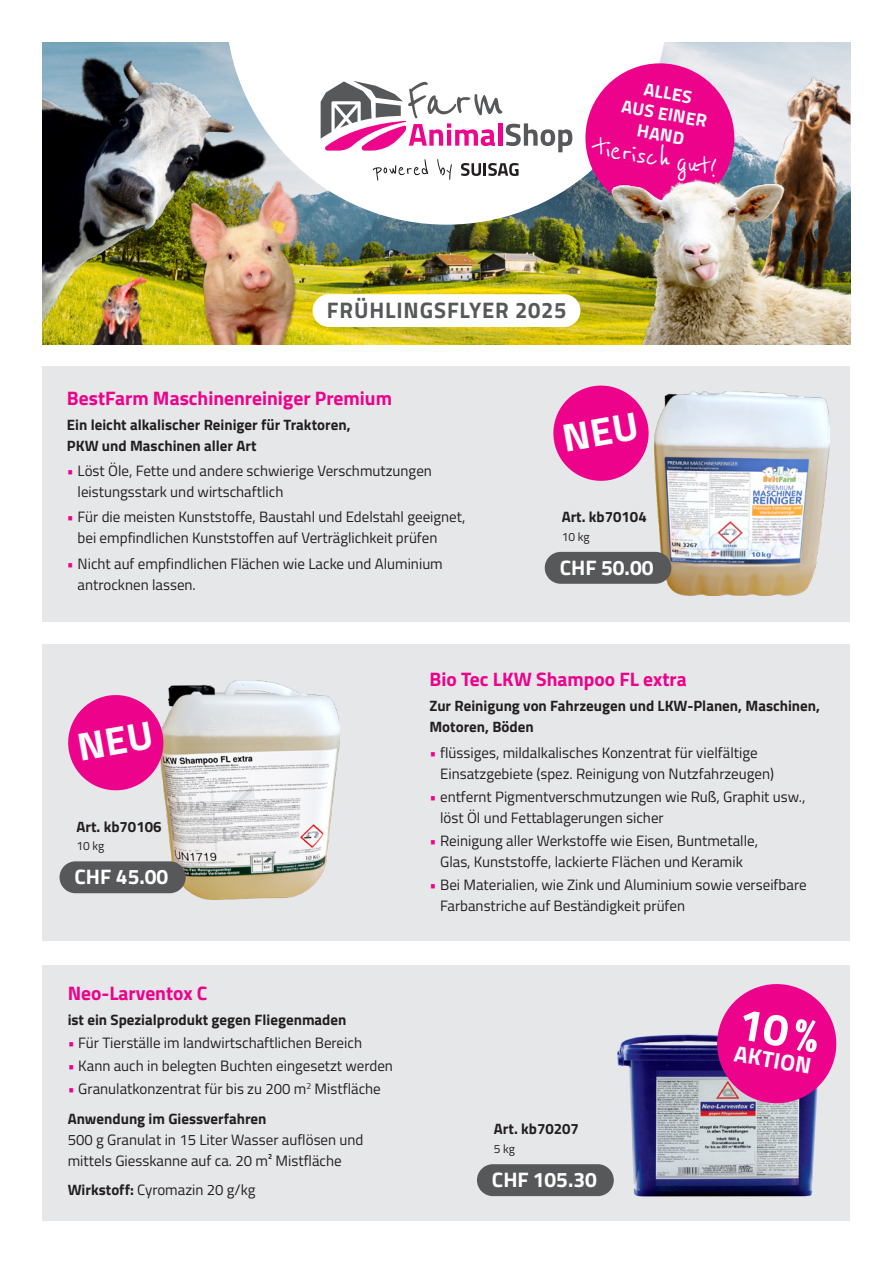
<style>
.page{position:relative;width:893px;height:1263px;background:#fff}
.page>*{position:absolute;margin:0;border:0;box-sizing:border-box;transform-origin:0 0}
.t1{font:34.5px "Reenie Beanie";color:#fff}
.t2{font:700 22.8px "Titillium Web";color:#fff}
.t3{font:700 22.5px "Titillium Web";letter-spacing:.04em;color:#57585a}
.t4{font:700 21px "Titillium Web";color:#fff}
.t5{font:700 19.5px "Titillium Web";color:#ed028c}
.t6{font:700 18px/21px "Titillium Web";color:#fff;text-align:center}
.t7{font:15px/21px "Titillium Web";color:#231f20}
.t8{font:700 15px/21px "Titillium Web";color:#231f20}
.t9{font:12px "Titillium Web";letter-spacing:-.01em;color:#231f20}
.s1{color:#ed028c}
.s2{font-weight:700}
</style>
<div class="page">
<img style="left:43px;top:43px;width:807px;height:302px">
<img style="left:43px;top:51px;width:186px;height:294px">
<svg style="left:229px;top:43px;width:435px;height:182px"></svg>
<svg style="left:321px;top:81px;width:251px;height:71px"></svg>
<svg style="left:373px;top:159px;width:55px;height:22px"></svg>
<svg style="left:437px;top:159px;width:15px;height:21px"></svg>
<svg style="left:461px;top:163px;width:57px;height:13px"></svg>
<div style="left:585px;top:63px;width:149px;height:149px;background:#ed028c;border-radius:50%"></div>
<img style="left:154px;top:157px;width:190px;height:188px">
<img style="left:67px;top:250px;width:111px;height:95px">
<img style="left:742px;top:71px;width:108px;height:80px">
<img style="left:607px;top:151px;width:243px;height:194px">
<div style="left:313px;top:294px;width:267px;height:33px;background:#fff;border-radius:16px"></div>
<div style="left:43px;top:965px;width:807px;height:255px;background:#e6e7e9"></div>
<img style="left:588px;top:1034px;width:229px;height:163px">
<div style="left:477px;top:1164px;width:137px;height:32px;background:#57585a;border-radius:16px"></div>
<div style="left:43px;top:366px;width:807px;height:255px;background:#e6e7e9"></div>
<div style="left:43px;top:644px;width:807px;height:296px;background:#e6e7e9"></div>
<img style="left:654px;top:392px;width:175px;height:204px">
<img style="left:159px;top:681px;width:181px;height:218px">
<div style="left:545px;top:552px;width:126px;height:32px;background:#57585a;border-radius:16px"></div>
<div style="left:60px;top:861px;width:126px;height:32px;background:#57585a;border-radius:16px"></div>
<svg style="left:712px;top:984px;width:125px;height:124px"></svg>
<svg style="left:553px;top:385px;width:96px;height:96px"></svg>
<svg style="left:68px;top:691px;width:99px;height:103px"></svg>
<p class="t6" style="left:627px;top:74px;width:88px;rotate:10deg">ALLES<br>AUS EINER<br>HAND</p>
<h1 class="t1" style="left:599px;top:128px;width:125px;rotate:10deg">tierisch gut!</h1>
<h3 class="t3" style="left:327px;top:293px;width:241px">FRÜHLINGSFLYER 2025</h3>
<h3 class="t5" style="left:67px;top:383px;width:327px">BestFarm Maschinenreiniger Premium</h3>
<p class="t8" style="left:67px;top:413px;width:285px">Ein leicht alkalischer Reiniger für Traktoren,<br>PKW und Maschinen aller Art</p>
<p class="t7" style="left:78px;top:460px;width:356px;text-indent:-11px"><span class="s1">•</span> Löst Öle, Fette und andere schwierige Verschmutzungen leistungsstark und wirtschaftlich</p>
<p class="t7" style="left:78px;top:506px;width:389px;text-indent:-11px"><span class="s1">•</span> Für die meisten Kunststoffe, Baustahl und Edelstahl geeignet, bei empfindlichen Kunststoffen auf Verträglichkeit prüfen</p>
<p class="t7" style="left:78px;top:552px;width:367px;text-indent:-11px"><span class="s1">•</span> Nicht auf empfindlichen Flächen wie Lacke und Aluminium antrocknen lassen.</p>
<p class="t8" style="left:562px;top:506px;width:87px">Art. kb70104</p>
<p class="t9" style="left:562px;top:528px;width:29px">10 kg</p>
<h3 class="t4" style="left:560px;top:551px;width:95px">CHF 50.00</h3>
<p class="t8" style="left:76px;top:815px;width:87px">Art. kb70106</p>
<p class="t9" style="left:76px;top:837px;width:29px">10 kg</p>
<h3 class="t4" style="left:75px;top:861px;width:95px">CHF 45.00</h3>
<h3 class="t5" style="left:68px;top:978px;width:141px">Neo-Larventox C</h3>
<p class="t8" style="left:68px;top:1008px;width:280px">ist ein Spezialprodukt gegen Fliegenmaden</p>
<p class="t7" style="left:68px;top:1031px;width:296px"><span class="s1">•</span> Für Tierställe im landwirtschaftlichen Bereich</p>
<p class="t7" style="left:68px;top:1055px;width:327px"><span class="s1">•</span> Kann auch in belegten Buchten eingesetzt werden</p>
<p class="t7" style="left:68px;top:1073px;width:315px;line-height:29.5px"><span class="s1">•</span> Granulatkonzentrat für bis zu 200 m<sup>2</sup> Mistfläche<br><span class="s2">Anwendung im Giessverfahren</span></p>
<p class="t7" style="left:68px;top:1128px;width:297px">500 g Granulat in 15 Liter Wasser auflösen und mittels Giesskanne auf ca. 20 m² Mistfläche</p>
<p class="t7" style="left:68px;top:1179px;width:189px"><span class="s2">Wirkstoff:</span> Cyromazin 20 g/kg</p>
<h3 class="t5" style="left:429px;top:664px;width:259px">Bio Tec LKW Shampoo FL extra</h3>
<p class="t8" style="left:429px;top:695px;width:392px">Zur Reinigung von Fahrzeugen und LKW-Planen, Maschinen,<br>Motoren, Böden</p>
<p class="t7" style="left:440px;top:741px;width:335px;text-indent:-11px"><span class="s1">•</span> flüssiges, mildalkalisches Konzentrat für vielfältige<br>Einsatzgebiete (spez. Reinigung von Nutzfahrzeugen)</p>
<p class="t7" style="left:440px;top:785px;width:367px;text-indent:-11px"><span class="s1">•</span> entfernt Pigmentverschmutzungen wie Ruß, Graphit usw., löst Öl und Fettablagerungen sicher</p>
<p class="t7" style="left:429px;top:829px;width:330px;text-align:center"><span class="s1">•</span> Reinigung aller Werkstoffe wie Eisen, Buntmetalle,<br>Glas, Kunststoffe, lackierte Flächen und Keramik</p>
<p class="t7" style="left:440px;top:873px;width:368px;text-indent:-11px"><span class="s1">•</span> Bei Materialien, wie Zink und Aluminium sowie verseifbare<br>Farbanstriche auf Beständigkeit prüfen</p>
<p class="t8" style="left:494px;top:1118px;width:87px">Art. kb70207</p>
<p class="t9" style="left:494px;top:1140px;width:23px">5 kg</p>
<h3 class="t4" style="left:492px;top:1164px;width:106px">CHF 105.30</h3>
<h2 class="t2" style="left:738px;top:1036px;width:79px;rotate:10deg">AKTION</h2>
</div>
